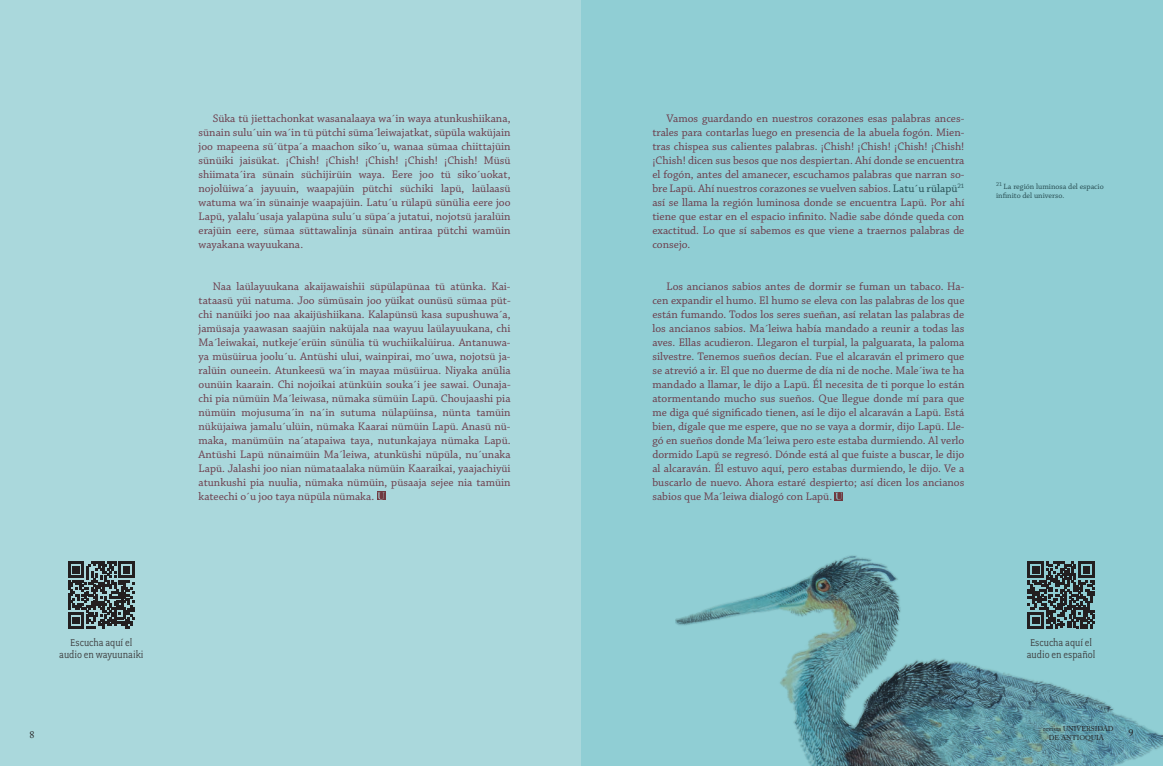
<style>
.page{position:relative;width:1163px;height:766px;background:#fff}
.page>*{position:absolute;margin:0;border:0;box-sizing:border-box;transform-origin:0 0}
.t1{font:11.5px/14px "Chaparral Pro";color:#6d3c4b;text-align:justify}
.t2{font:11px/12px "Fairplex Narrow OT";color:#3e3e3f;text-align:center}
.t3{font:10px "Adobe Caslon Pro";color:#231f20}
.t4{font:8px/9px "Chaparral Pro";color:#284d52}
.t5{font:7px/8.4px "Adobe Caslon Pro";color:#231f20;text-align:center}
.s1{color:#284d52}
</style>
<div class="page">
<div style="left:0;top:0;width:581px;height:765px;background:#aad8dc"></div>
<div style="left:581px;top:0;width:581px;height:765px;background:#90ced4"></div>
<img style="left:675px;top:500px;width:487px;height:265px">
<svg style="left:834px;top:492px;width:9px;height:8px"></svg>
<svg style="left:835px;top:492px;width:7px;height:7px"></svg>
<svg style="left:377px;top:491px;width:8px;height:9px"></svg>
<svg style="left:377px;top:492px;width:7px;height:7px"></svg>
<svg style="left:68px;top:561px;width:67px;height:67px"></svg>
<svg style="left:1027px;top:561px;width:67px;height:67px"></svg>
<p class="t1" style="left:198px;top:111px;width:313px;text-indent:14px">Süka tü jiettachonkat wasanalaaya wa´in waya atunkushiikana, sünain sulu´uin wa´in tü pütchi süma´leiwajatkat, süpüla waküjain joo mapeena sü´ütpa´a maachon siko´u, wanaa sümaa chiittajüin sünüiki jaisükat. ¡Chish! ¡Chish! ¡Chish! ¡Chish! ¡Chish! Müsü shiimata´ira sünain süchijirüin waya. Eere joo tü siko´uokat, nojolüiwa´a jayuuin, waapajüin pütchi süchiki lapü, laülaasü watuma wa´in sünainje waapajüin. Latu´u rülapü sünülia eere joo Lapü, yalalu´usaja yalapüna sulu´u süpa´a jutatui, nojotsü jaralüin erajüin eere, sümaa süttawalinja sünain antiraa pütchi wamüin wayakana wayuukana.</p>
<p class="t1" style="left:198px;top:279px;width:313px;text-indent:14px">Naa laülayuukana akaijawaishii süpülapünaa tü atünka. Kai&shy;tataasü yüi natuma. Joo sümüsain joo yüikat ounüsü sümaa püt&shy;chi nanüiki joo naa akaijüshiikana. Kalapünsü kasa supushuwa´a, jamüsaja yaawasan saajüin naküjala naa wayuu laülayuukana, chi Ma´leiwakai, nutkeje´erüin sünülia tü wuchiikalüirua. Antanuwa&shy;ya müsüirua joolu´u. Antüshi ului, wainpirai, mo´uwa, nojotsü ja&shy;ralüin ouneein. Atunkeesü wa´in mayaa müsüirua. Niyaka anülia ounüin kaarain. Chi nojoikai atünküin souka´i jee sawai. Ounaja&shy;chi pia nümüin Ma´leiwasa, nümaka sümüin Lapü. Choujaashi pia nümüin mojusuma´in na´in sutuma nülapüinsa, nünta tamüin nüküjaiwa jamalu´ulüin, nümaka Kaarai nümüin Lapü. Anasü nü&shy;maka, manümüin na´atapaiwa taya, nutunkajaya nümaka Lapü.<br>Antüshi Lapü nünaimüin Ma´leiwa, atunküshi nüpüla, nu´unaka Lapü. Jalashi joo nian nümataalaka nümüin Kaaraikai, yaajachiyüi atunkushi pia nuulia, nümaka nümüin, püsaaja sejee nia tamüin kateechi o´u joo taya nüpüla nümaka.</p>
<p class="t1" style="left:652px;top:112px;width:313px;text-indent:14px">Vamos guardando en nuestros corazones esas palabras ances&shy;trales para contarlas luego en presencia de la abuela fogón. Mien&shy;tras chispea sus calientes palabras. ¡Chish! ¡Chish! ¡Chish! ¡Chish! ¡Chish! dicen sus besos que nos despiertan. Ahí donde se encuentra el fogón, antes del amanecer, escuchamos palabras que narran so&shy;bre Lapü. Ahí nuestros corazones se vuelven sabios. <span class="s1">Latu´u rülapü</span><sup>21 </sup>así se llama la región luminosa donde se encuentra Lapü. Por ahí tiene que estar en el espacio infinito. Nadie sabe dónde queda con exactitud. Lo que sí sabemos es que viene a traernos palabras de consejo.</p>
<p class="t1" style="left:652px;top:280px;width:313px;text-indent:14px">Los ancianos sabios antes de dormir se fuman un tabaco. Ha&shy;cen expandir el humo. El humo se eleva con las palabras de los que están fumando. Todos los seres sueñan, así relatan las palabras de los ancianos sabios. Ma´leiwa había mandado a reunir a todas las aves. Ellas acudieron. Llegaron el turpial, la palguarata, la paloma silvestre. Tenemos sueños decían. Fue el alcaraván el primero que se atrevió a ir. El que no duerme de día ni de noche. Male´iwa te ha mandado a llamar, le dijo a Lapü. Él necesita de ti porque lo están atormentando mucho sus sueños. Que llegue donde mí para que me diga qué significado tienen, así le dijo el alcaraván a Lapü. Está bien, dígale que me espere, que no se vaya a dormir, dijo Lapü. Lle&shy;gó en sueños donde Ma´leiwa pero este estaba durmiendo. Al verlo dormido Lapü se regresó. Dónde está al que fuiste a buscar, le dijo al alcaraván. Él estuvo aquí, pero estabas durmiendo, le dijo. Ve a buscarlo de nuevo. Ahora estaré despierto; así dicen los ancianos sabios que Ma´leiwa dialogó con Lapü.</p>
<p class="t4" style="left:996px;top:182px;width:109px"><sup>21</sup> La región luminosa del espacio infinito del universo.</p>
<p class="t2" style="left:59px;top:636px;width:86px">Escucha aquí el audio en wayuunaiki</p>
<p class="t2" style="left:1026px;top:636px;width:70px;text-align:left">Escucha aquí el audio en español</p>
<p class="t5" style="left:1043px;top:724px;width:72px">revista UNIVERSIDAD<br>DE ANTIOQUIA</p>
<p class="t3" style="left:29px;top:729px;width:7px">8</p>
<p class="t3" style="left:1128px;top:726px;width:6px">9</p>
</div>
